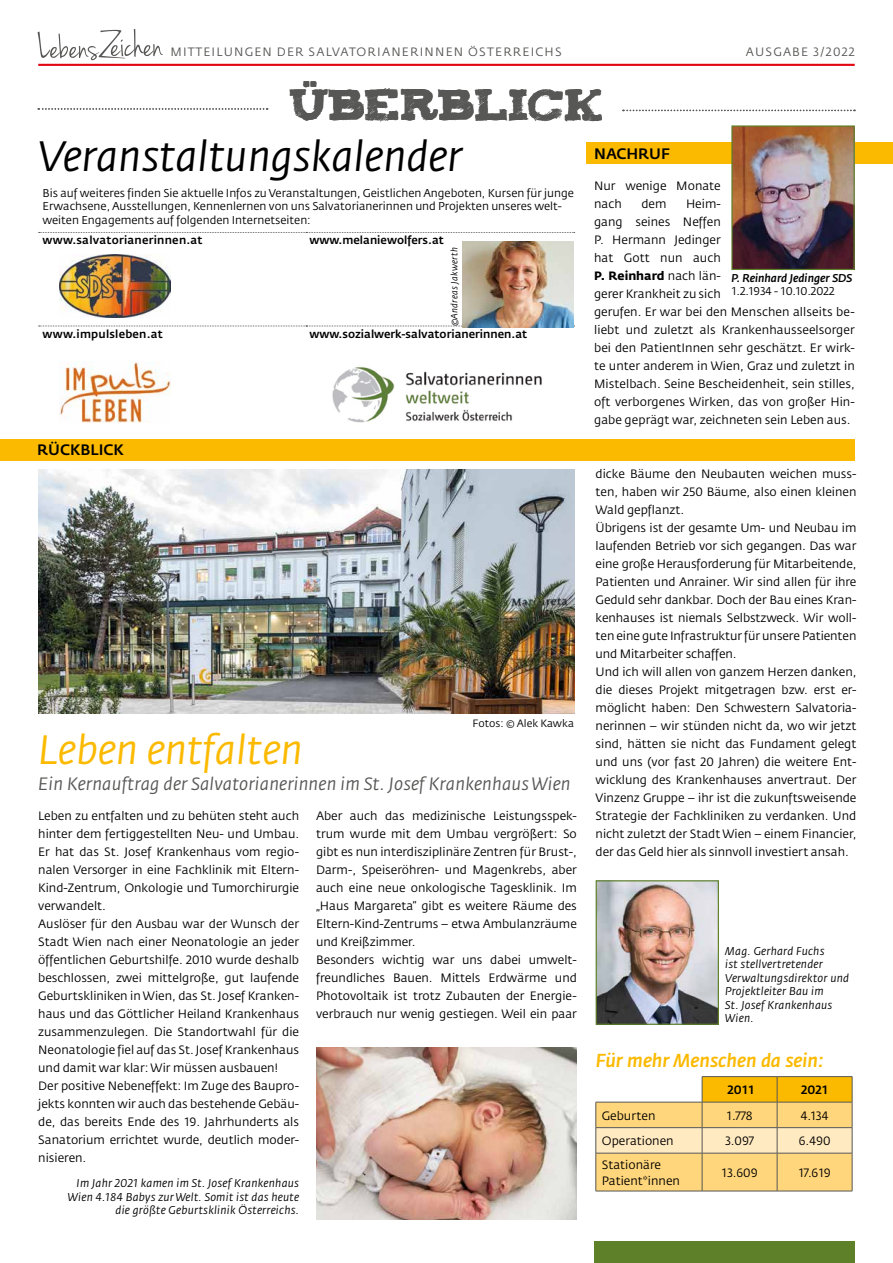
<style>
.page{position:relative;width:893px;height:1263px;background:#fff}
.page>*{position:absolute;margin:0;border:0;box-sizing:border-box;transform-origin:0 0}
.t1{font:italic 42px "Fedra Sans CEVA";color:#000}
.t2{font:italic 40.5px "Fedra Sans CEVA";color:#fbba00}
.t3{font:36px "Tiza";color:#575756}
.t4{font:italic 500 18.6px "Fedra Sans CEVA";color:#fbba00}
.t5{font:italic 17.7px "Fedra Sans CEVA";letter-spacing:.01em;color:#575756}
.t6{font:500 15px "Fedra Sans VA";color:#000}
.t7{font:12px/18px "Fedra Sans CEVA";color:#000}
.t8{font:12px "Fedra Sans CEVA";letter-spacing:.1em;color:#575756}
.t9{font:500 12px "Fedra Sans VA";color:#000}
.t10{font:11.25px/13.5px "Fedra Sans CEVA";color:#000}
.t11{font:italic 11.25px/13.5px "Fedra Sans CEVA";letter-spacing:.02em;color:#000;text-align:right}
.t12{font:500 11.25px "Fedra Sans VA";color:#000}
.t13{font:500 11.25px "Fedra Sans VA";letter-spacing:.02em;color:#000}
.t14{font:italic 500 11.25px "Fedra Sans CEVA";color:#000}
.t15{font:10.5px "Fedra Sans CEVA";letter-spacing:.005em;color:#000}
.t16{font:italic 9px "Fedra Sans CEVA";letter-spacing:.03em;color:#000}
.s1{font-weight:700}
</style>
<div class="page">
<hr style="left:38px;top:64px;width:817px;height:2px;background:#e30613">
<svg style="left:38px;top:29px;width:125px;height:31px"></svg>
<div style="left:594px;top:1242px;width:261px;height:21px;background:#5d8029"></div>
<div style="left:587px;top:142px;width:306px;height:21px;background:#fbba00"></div>
<svg style="left:38px;top:108px;width:230px;height:2px"></svg>
<svg style="left:623px;top:110px;width:232px;height:1px"></svg>
<div style="left:0;top:439px;width:855px;height:21px;background:#fbba00"></div>
<svg style="left:39px;top:232px;width:536px;height:1px"></svg>
<svg style="left:39px;top:326px;width:536px;height:1px"></svg>
<img style="left:332px;top:367px;width:210px;height:56px">
<img style="left:60px;top:362px;width:111px;height:61px">
<img style="left:59px;top:255px;width:112px;height:63px">
<img style="left:462px;top:241px;width:112px;height:87px">
<img style="left:38px;top:469px;width:536px;height:245px">
<img style="left:733px;top:127px;width:120px;height:141px">
<div style="left:731px;top:125px;width:124px;height:145px;border:1px solid #5d8029"></div>
<img style="left:316px;top:1047px;width:261px;height:172px">
<img style="left:598px;top:882px;width:119px;height:141px">
<div style="left:596px;top:880px;width:123px;height:145px;border:1px solid #5d8029"></div>
<svg style="left:596px;top:1076px;width:257px;height:115px;background:#f7d585"></svg>
<hr style="left:596px;top:1153px;width:106px;height:1px;background:#575756">
<hr style="left:596px;top:1153px;width:1px;height:38px;background:#575756">
<hr style="left:702px;top:1153px;width:75px;height:1px;background:#575756">
<hr style="left:702px;top:1153px;width:1px;height:38px;background:#575756">
<hr style="left:777px;top:1153px;width:75px;height:1px;background:#575756">
<hr style="left:777px;top:1153px;width:1px;height:38px;background:#575756">
<hr style="left:852px;top:1153px;width:1px;height:38px;background:#575756">
<hr style="left:596px;top:1191px;width:106px;height:1px;background:#575756">
<hr style="left:702px;top:1191px;width:75px;height:1px;background:#575756">
<hr style="left:777px;top:1191px;width:75px;height:1px;background:#575756">
<p class="t8" style="left:170px;top:44px;width:393px">MITTEILUNGEN DER SALVATORIANERINNEN ÖSTERREICHS</p>
<p class="t8" style="left:746px;top:44px;width:110px">AUSGABE 3/2022</p>
<h3 class="t3" style="left:290px;top:76px;width:314px">ÜBERBLICK</h3>
<h1 class="t1" style="left:38px;top:130px;width:425px">Veranstaltungskalender</h1>
<p class="t10" style="left:43px;top:186px;width:533px">Bis auf weiteres finden Sie aktuelle Infos zu Veranstaltungen, Geistlichen Angeboten, Kursen für junge<br>Erwachsene, Ausstellungen, Kennenlernen von uns Salvatorianerinnen und Projekten unseres welt&shy;weiten Engagements auf folgenden Internetseiten:</p>
<p class="t13" style="left:43px;top:233px;width:162px">www.salvatorianerinnen.at</p>
<p class="t12" style="left:309px;top:233px;width:136px">www.melaniewolfers.at</p>
<p class="t16" style="left:449px;top:326px;width:81px;rotate:-90deg">©Andreas Jakwerth</p>
<p class="t13" style="left:43px;top:327px;width:122px">www.impulsleben.at</p>
<p class="t12" style="left:309px;top:327px;width:219px">www.sozialwerk-salvatorianerinnen.at</p>
<p class="t6" style="left:37px;top:441px;width:88px">RÜCKBLICK</p>
<p class="t15" style="left:472px;top:717px;width:103px">Fotos: © Alek Kawka</p>
<h2 class="t2" style="left:38px;top:725px;width:266px">Leben entfalten</h2>
<h3 class="t5" style="left:38px;top:772px;width:534px">Ein Kernauftrag der Salvatorianerinnen im St. Josef Krankenhaus Wien</h3>
<p class="t7" style="left:38px;top:807px;width:262px">Leben zu entfalten und zu behüten steht auch hinter dem fertiggestellten Neu- und Umbau.<br>Er hat das St. Josef Krankenhaus vom regio&shy;nalen Versorger in eine Fachklinik mit Eltern-Kind-Zentrum, Onkologie und Tumorchirurgie verwandelt.<br>Auslöser für den Ausbau war der Wunsch der Stadt Wien nach einer Neonatologie an jeder öffentlichen Geburtshilfe. 2010 wurde deshalb beschlossen, zwei mittelgroße, gut laufende Geburtskliniken in Wien, das St. Josef Kranken&shy;haus und das Göttlicher Heiland Krankenhaus zusammenzulegen. Die Standortwahl für die Neonatologie fiel auf das St. Josef Krankenhaus und damit war klar: Wir müssen ausbauen!<br>Der positive Nebeneffekt: Im Zuge des Baupro&shy;jekts konnten wir auch das bestehende Gebäu&shy;de, das bereits Ende des 19. Jahrhunderts als Sanatorium errichtet wurde, deutlich moder&shy;nisieren.</p>
<p class="t7" style="left:316px;top:807px;width:262px">Aber auch das medizinische Leistungsspek&shy;trum wurde mit dem Umbau vergrößert: So gibt es nun interdisziplinäre Zentren für Brust-, Darm-, Speiseröhren- und Magenkrebs, aber auch eine neue onkologische Tagesklinik. Im „Haus Margareta“ gibt es weitere Räume des Eltern-Kind-Zentrums – etwa Ambulanzräume und Kreißzimmer.<br>Besonders wichtig war uns dabei umwelt&shy;freundliches Bauen. Mittels Erdwärme und Photovoltaik ist trotz Zubauten der Energie&shy;verbrauch nur wenig gestiegen. Weil ein paar</p>
<p class="t11" style="left:68px;top:1176px;width:233px">Im Jahr 2021 kamen im St. Josef Krankenhaus<br>Wien 4.184 Babys zur Welt. Somit ist das heute die größte Geburtsklinik Österreichs.</p>
<p class="t6" style="left:594px;top:145px;width:77px">NACHRUF</p>
<p class="t7" style="left:594px;top:177px;width:128px">Nur wenige Monate nach</p>
<p class="t7" style="left:594px;top:195px;width:262px;text-indent:92px">Heim-<br>gang seines Neffen<br>P. Hermann Jedinger<br>hat Gott nun auch<br><span class="s1">P. Reinhard</span> nach län-<br>gerer Krankheit zu sich<br>gerufen. Er war bei den Menschen allseits be&shy;liebt und zuletzt als Krankenhausseelsorger bei den PatientInnen sehr geschätzt. Er wirk&shy;te unter anderem in Wien, Graz und zuletzt in<br>Mistelbach. Seine Bescheidenheit, sein stilles, oft verborgenes Wirken, das von großer Hin&shy;gabe geprägt war, zeichneten sein Leben aus.</p>
<p class="t7" style="left:641px;top:195px;width:27px">dem</p>
<p class="t14" style="left:731px;top:271px;width:122px">P. Reinhard Jedinger SDS</p>
<p class="t10" style="left:731px;top:285px;width:105px">1.2.1934 - 10.10.2022</p>
<p class="t7" style="left:596px;top:465px;width:262px">dicke Bäume den Neubauten weichen muss&shy;ten, haben wir 250 Bäume, also einen kleinen Wald gepflanzt.<br>Übrigens ist der gesamte Um- und Neubau im laufenden Betrieb vor sich gegangen. Das war eine große Herausforderung für Mitarbeitende, Patienten und Anrainer. Wir sind allen für ihre Geduld sehr dankbar. Doch der Bau eines Kran&shy;kenhauses ist niemals Selbstzweck. Wir woll&shy;ten eine gute Infrastruktur für unsere Patienten und Mitarbeiter schaffen.<br>Und ich will allen von ganzem Herzen danken, die dieses Projekt mitgetragen bzw. erst er&shy;möglicht haben: Den Schwestern Salvatoria&shy;nerinnen – wir stünden nicht da, wo wir jetzt sind, hätten sie nicht das Fundament gelegt und uns (vor fast 20 Jahren) die weitere Ent&shy;wicklung des Krankenhauses anvertraut. Der Vinzenz Gruppe – ihr ist die zukunftsweisende Strategie der Fachkliniken zu verdanken. Und nicht zuletzt der Stadt Wien – einem Financier, der das Geld hier als sinnvoll investiert ansah.</p>
<p class="t11" style="left:725px;top:944px;width:125px;text-align:left">Mag. Gerhard Fuchs<br>ist stellvertretender<br>Verwaltungsdirektor und<br>Projektleiter Bau im<br>St. Josef Krankenhaus<br>Wien.</p>
<h3 class="t4" style="left:596px;top:1049px;width:229px">Für mehr Menschen da sein:</h3>
<p class="t9" style="left:727px;top:1082px;width:28px">2011</p>
<p class="t9" style="left:801px;top:1082px;width:28px">2021</p>
<p class="t7" style="left:602px;top:1106px;width:55px">Geburten</p>
<p class="t7" style="left:727px;top:1106px;width:28px">1.778</p>
<p class="t7" style="left:801px;top:1106px;width:29px">4.134</p>
<p class="t7" style="left:602px;top:1132px;width:73px">Operationen</p>
<p class="t7" style="left:725px;top:1132px;width:30px">3.097</p>
<p class="t7" style="left:799px;top:1132px;width:33px">6.490</p>
<p class="t7" style="left:602px;top:1156px;width:80px;line-height:16.5px">Stationäre<br>Patient*innen</p>
<p class="t7" style="left:722px;top:1163px;width:38px">13.609</p>
<p class="t7" style="left:798px;top:1163px;width:34px">17.619</p>
</div>
